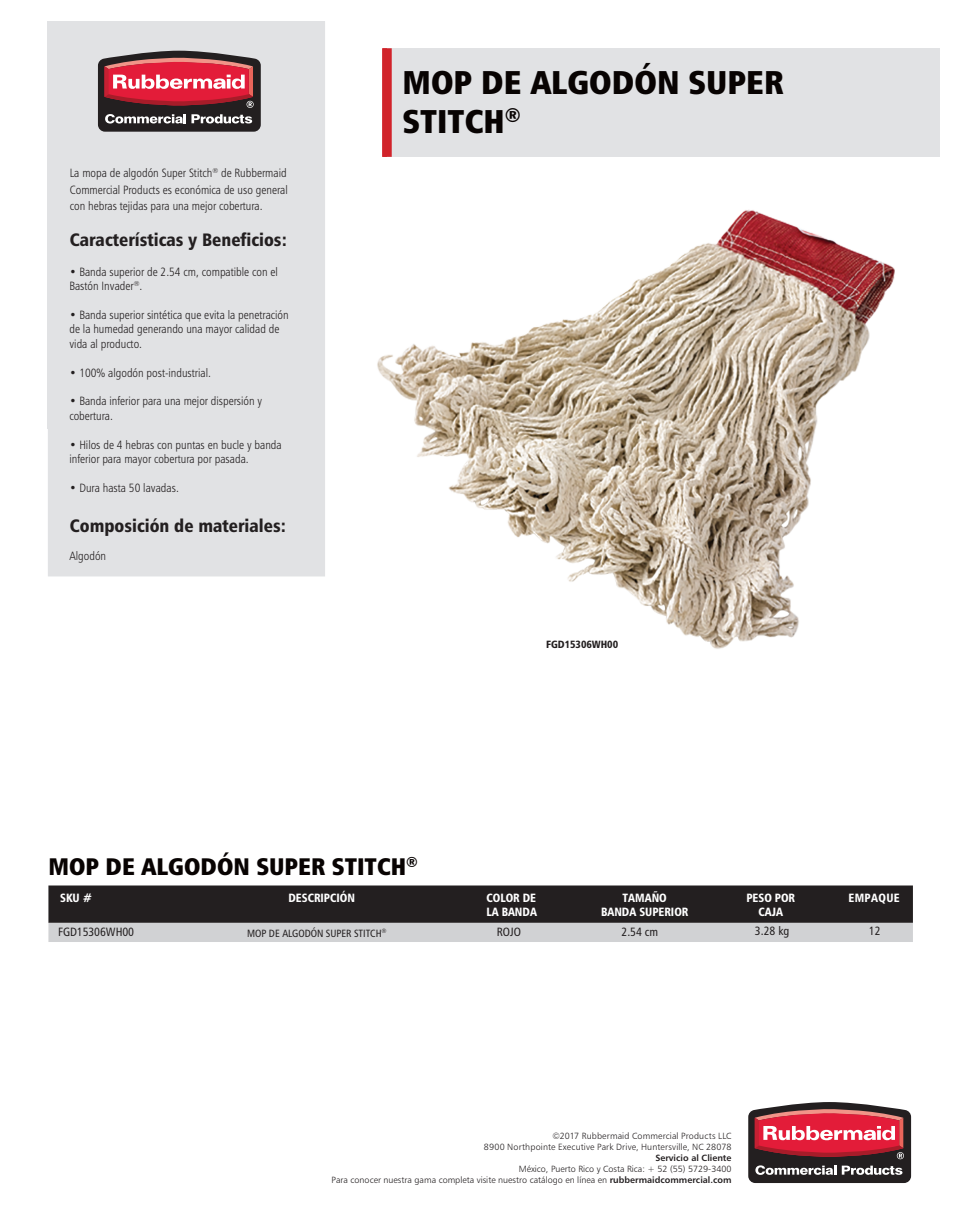
<style>
.page{position:relative;width:961px;height:1231px;background:#fff}
.page>*{position:absolute;margin:0;border:0;box-sizing:border-box;transform-origin:0 0}
.t1{font:33px/39.6px "Humanist 777 BT Extra Black Cond B";color:#080302}
.t2{font:24px "Humanist 777 BT Extra Black Cond B";color:#080302}
.t3{font:18px "Humanist 777 BT Black Condensed B";color:#231f20}
.t4{font:12px/14.4px "Humanist 777 BT Light Condensed B";color:#231f20}
.t5{font:12px/13.6px "Humanist 777 BT Black Condensed B";color:#fff;text-align:center;scale:.95 1}
.t6{font:12px "Humanist 777 BT Roman Condensed B";letter-spacing:-.01em;color:#231f20}
.t7{font:12px "Humanist 777 BT Black Condensed B";letter-spacing:.03em;color:#fff;scale:.95 1}
.t8{font:10.5px "Humanist 777 BT Roman Condensed B";letter-spacing:-.005em;color:#231f20}
.t9{font:10.5px "Humanist 777 BT Black Condensed B";letter-spacing:-.01em;color:#231f20}
.t10{font:9px/10.8px "Humanist 777 BT Light B";color:#231f20;text-align:right}
.t11{font:9px "Humanist 777 BT Bold B";color:#231f20}
.s1{font-family:"Humanist 777 BT Bold B"}
</style>
<div class="page">
<div style="left:48px;top:21px;width:277px;height:555px;background:#e1e2e4"></div>
<div style="left:387px;top:48px;width:552px;height:109px;background:#e1e2e4"></div>
<div style="left:382px;top:48px;width:10px;height:109px;background:#d1232a"></div>
<img style="left:377px;top:210px;width:518px;height:439px">
<svg style="left:48px;top:885px;width:864px;height:57px;background:#605e5f"></svg>
<svg style="left:98px;top:51px;width:163px;height:81px;background:#914750"></svg>
<svg style="left:748px;top:1102px;width:163px;height:81px;background:#924952"></svg>
<p class="t4" style="left:70px;top:165px;width:219px;line-height:16.5px;text-align:justify">La mopa de algodón Super Stitch<sup>®</sup> de Rubbermaid Commercial Products es económica de uso general con hebras tejidas para una mejor cobertura.</p>
<h3 class="t3" style="left:70px;top:229px;width:219px">Características y Beneficios:</h3>
<p class="t4" style="left:69px;top:264px;width:210px">• Banda superior de 2.54 cm, compatible con el<br>Bastón Invader<sup>®</sup>.</p>
<p class="t4" style="left:69px;top:307px;width:221px">• Banda superior sintética que evita la penetración de la humedad generando una mayor calidad de vida al producto.</p>
<p class="t4" style="left:69px;top:365px;width:143px">• 100% algodón post-industrial.</p>
<p class="t4" style="left:69px;top:394px;width:194px">• Banda inferior para una mejor dispersión y cobertura.</p>
<p class="t4" style="left:69px;top:437px;width:214px">• Hilos de 4 hebras con puntas en bucle y banda inferior para mayor cobertura por pasada.</p>
<p class="t4" style="left:69px;top:480px;width:111px">• Dura hasta 50 lavadas.</p>
<h3 class="t3" style="left:70px;top:514px;width:218px">Composición de materiales:</h3>
<p class="t4" style="left:69px;top:548px;width:38px">Algodón</p>
<h1 class="t1" style="left:402px;top:61px;width:382px">MOP DE ALGODÓN SUPER<br>STITCH<sup>®</sup></h1>
<p class="t9" style="left:546px;top:637px;width:73px">FGD15306WH00</p>
<h2 class="t2" style="left:48px;top:851px;width:371px">MOP DE ALGODÓN SUPER STITCH<sup>®</sup></h2>
<p class="t5" style="left:60px;top:891px;width:35px">SKU #</p>
<p class="t5" style="left:288px;top:891px;width:71px">DESCRIPCIÓN</p>
<p class="t6" style="left:58px;top:924px;width:77px">FGD15306WH00</p>
<p class="t8" style="left:247px;top:926px;width:141px">MOP DE ALGODÓN SUPER STITCH<sup>®</sup></p>
<p class="t5" style="left:486px;top:891px;width:55px;text-align:left">COLOR DE<br>LA BANDA</p>
<p class="t6" style="left:497px;top:924px;width:25px">ROJO</p>
<p class="t5" style="left:601px;top:891px;width:93px">TAMAÑO<br>BANDA SUPERIOR</p>
<p class="t6" style="left:621px;top:924px;width:38px">2.54 cm</p>
<p class="t6" style="left:868px;top:923px;width:13px">12</p>
<p class="t5" style="left:746px;top:891px;width:53px">PESO POR</p>
<p class="t7" style="left:848px;top:890px;width:56px">EMPAQUE</p>
<p class="t5" style="left:758px;top:904px;width:27px">CAJA</p>
<p class="t6" style="left:754px;top:923px;width:36px">3.28 kg</p>
<p class="t10" style="left:484px;top:1130px;width:249px">©2017 Rubbermaid Commercial Products LLC<br>8900 Northpointe Executive Park Drive, Huntersville, NC 28078</p>
<p class="t11" style="left:655px;top:1152px;width:78px">Servicio al Cliente</p>
<p class="t10" style="left:331px;top:1163px;width:401px">México, Puerto Rico y Costa Rica: + 52 (55) 5729-3400<br>Para conocer nuestra gama completa visite nuestro catálogo en línea en <span class="s1">rubbermaidcommercial.com</span></p>
</div>
